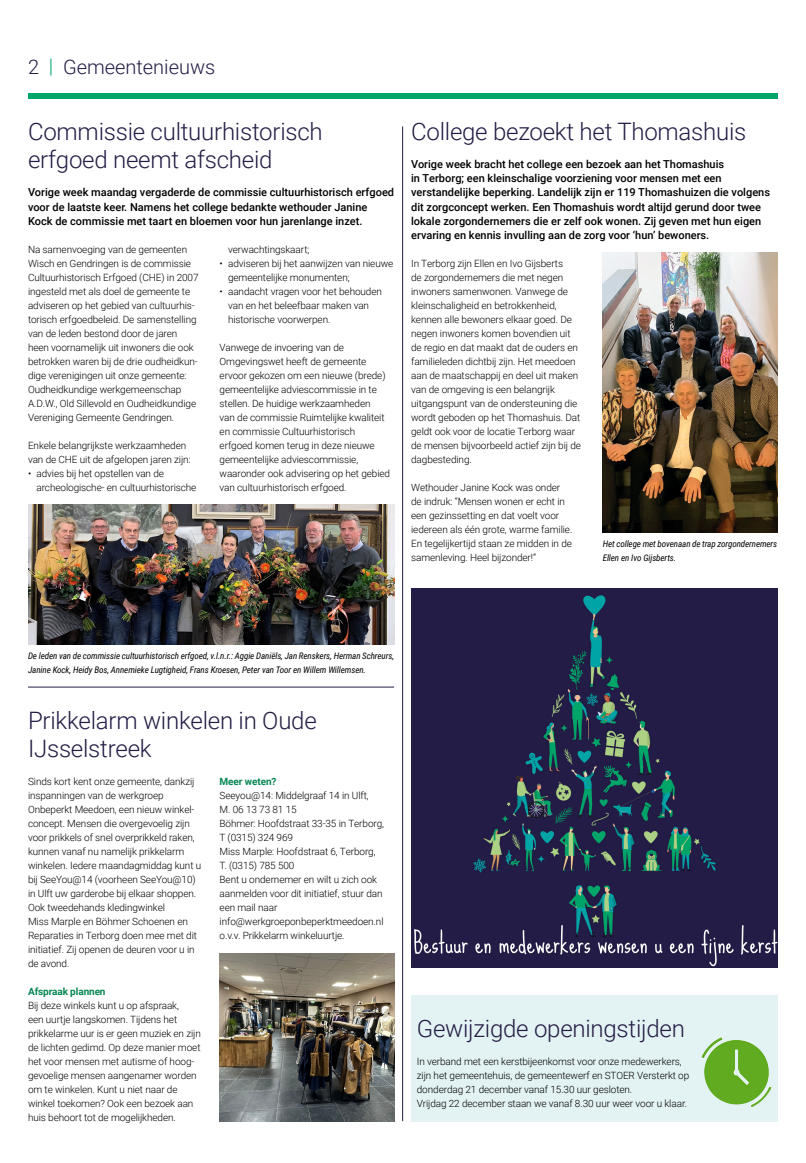
<style>
.page{position:relative;width:806px;height:1163px;background:#fff}
.page>*{position:absolute;margin:0;border:0;box-sizing:border-box;transform-origin:0 0}
.OIJ_kop_klein{font:300 24px/28px "Roboto";letter-spacing:-.01em;color:#231d45}
.t1{font:300 20px "Roboto";color:#231d45}
.OIJ_intro{font:500 11px/14px "Roboto";color:#000}
.OIJ_platte_tekst{font:300 10px/14px "Roboto";letter-spacing:-.01em;color:#000}
.OIJ_platte_tekst_bekendmakingen{font:300 10px/14px "Roboto";letter-spacing:-.01em;color:#000}
.OIJ_tussenkop{font:700 10px "Roboto";letter-spacing:-.01em;color:#068653}
.OIJ_foto-bijschrift{font:italic 9px/14px "Roboto Condensed";letter-spacing:-.01em;color:#000}
.s1{color:#00a669}
</style>
<div class="page">
<div style="left:28px;top:93px;width:748px;height:5px;background:#00a669"></div>
<img style="left:28px;top:504px;width:366px;height:140px">
<hr style="left:28px;top:686px;width:366px;height:1px;background:#231d45">
<img style="left:219px;top:953px;width:175px;height:167px">
<hr style="left:402px;top:126px;width:1px;height:994px;background:#231d45">
<img style="left:602px;top:252px;width:174px;height:280px">
<img style="left:411px;top:588px;width:365px;height:378px">
<div style="left:411px;top:994px;width:365px;height:126px;background:#e3f2f3"></div>
<img style="left:701px;top:1037px;width:70px;height:69px">
<p class="t1" style="left:28px;top:53px;width:189px">2 <span class="s1">|</span> Gemeentenieuws</p>
<h2 class="OIJ_kop_klein" style="left:28px;top:117px;width:296px">Commissie cultuurhistorisch erfgoed neemt afscheid</h2>
<p class="OIJ_intro" style="left:28px;top:185px;width:367px">Vorige week maandag vergaderde de commissie cultuurhistorisch erfgoed voor de laatste keer. Namens het college bedankte wethouder Janine<br>Kock de commissie met taart en bloemen voor hun jarenlange inzet.</p>
<p class="OIJ_platte_tekst" style="left:28px;top:241px;width:172px">Na samenvoeging van de gemeenten Wisch en Gendringen is de commissie Cultuurhistorisch Erfgoed (CHE) in 2007 ingesteld met als doel de gemeente te adviseren op het gebied van cultuurhis&shy;torisch erfgoedbeleid. De samenstelling van de leden bestond door de jaren heen voornamelijk uit inwoners die ook betrokken waren bij de drie oudheidkun&shy;dige verenigingen uit onze gemeente:<br>Oudheidkundige werkgemeenschap A.D.W., Old Sillevold en Oudheidkundige Vereniging Gemeente Gendringen.</p>
<p class="OIJ_platte_tekst" style="left:28px;top:437px;width:164px">Enkele belangrijkste werkzaamheden van de CHE uit de afgelopen jaren zijn:</p>
<p class="OIJ_platte_tekst_bekendmakingen" style="left:37px;top:465px;width:161px;text-indent:-9px">• advies bij het opstellen van de archeologische- en cultuurhistorische</p>
<p class="OIJ_platte_tekst_bekendmakingen" style="left:228px;top:241px;width:83px">verwachtingskaart;</p>
<p class="OIJ_platte_tekst_bekendmakingen" style="left:228px;top:255px;width:167px;text-indent:-9px">• adviseren bij het aanwijzen van nieuwe gemeentelijke monumenten;</p>
<p class="OIJ_platte_tekst_bekendmakingen" style="left:228px;top:283px;width:155px;text-indent:-9px">• aandacht vragen voor het behouden van en het beleefbaar maken van historische voorwerpen.</p>
<p class="OIJ_platte_tekst" style="left:219px;top:339px;width:172px">Vanwege de invoering van de Omgevingswet heeft de gemeente ervoor gekozen om een nieuwe (brede) gemeentelijke adviescommissie in te stellen. De huidige werkzaamheden<br>van de commissie Ruimtelijke kwaliteit en commissie Cultuurhistorisch erfgoed komen terug in deze nieuwe gemeentelijke adviescommissie, waaronder ook advisering op het gebied van cultuurhistorisch erfgoed.</p>
<h2 class="OIJ_kop_klein" style="left:411px;top:117px;width:336px">College bezoekt het Thomashuis</h2>
<p class="OIJ_intro" style="left:411px;top:157px;width:360px">Vorige week bracht het college een bezoek aan het Thomashuis<br>in Terborg; een kleinschalige voorziening voor mensen met een verstandelijke beperking. Landelijk zijn er 119 Thomashuizen die volgens dit zorgconcept werken. Een Thomashuis wordt altijd gerund door twee lokale zorgondernemers die er zelf ook wonen. Zij geven met hun eigen ervaring en kennis invulling aan de zorg voor ‘hun’ bewoners.</p>
<p class="OIJ_platte_tekst" style="left:411px;top:255px;width:171px">In Terborg zijn Ellen en Ivo Gijsberts<br>de zorgondernemers die met negen inwoners samenwonen. Vanwege de kleinschaligheid en betrokkenheid, kennen alle bewoners elkaar goed. De negen inwoners komen bovendien uit de regio en dat maakt dat de ouders en familieleden dichtbij zijn. Het meedoen aan de maatschappij en deel uit maken van de omgeving is een belangrijk uitgangspunt van de ondersteuning die wordt geboden op het Thomashuis. Dat geldt ook voor de locatie Terborg waar de mensen bijvoorbeeld actief zijn bij de dagbesteding.</p>
<p class="OIJ_platte_tekst" style="left:411px;top:479px;width:163px">Wethouder Janine Kock was onder de indruk: “Mensen wonen er echt in een gezinssetting en dat voelt voor iedereen als één grote, warme familie.<br>En tegelijkertijd staan ze midden in de samenleving. Heel bijzonder!”</p>
<p class="OIJ_foto-bijschrift" style="left:602px;top:536px;width:176px">Het college met bovenaan de trap zorgondernemers<br>Ellen en Ivo Gijsberts.</p>
<p class="OIJ_foto-bijschrift" style="left:28px;top:648px;width:367px">De leden van de commissie cultuurhistorisch erfgoed, v.l.n.r.: Aggie Daniëls, Jan Renskers, Herman Schreurs,<br>Janine Kock, Heidy Bos, Annemieke Lugtigheid, Frans Kroesen, Peter van Toor en Willem Willemsen.</p>
<h2 class="OIJ_kop_klein" style="left:28px;top:705px;width:290px">Prikkelarm winkelen in Oude<br>IJsselstreek</h2>
<p class="OIJ_platte_tekst" style="left:28px;top:773px;width:175px">Sinds kort kent onze gemeente, dankzij inspanningen van de werkgroep Onbeperkt Meedoen, een nieuw winkel&shy;concept. Mensen die overgevoelig zijn voor prikkels of snel overprikkeld raken, kunnen vanaf nu namelijk prikkelarm winkelen. Iedere maandagmiddag kunt u bij SeeYou@14 (voorheen SeeYou@10) in Ulft uw garderobe bij elkaar shoppen.<br>Ook tweedehands kledingwinkel<br>Miss Marple en Böhmer Schoenen en Reparaties in Terborg doen mee met dit initiatief. Zij openen de deuren voor u in de avond.</p>
<p class="OIJ_tussenkop" style="left:28px;top:984px;width:79px">Afspraak plannen</p>
<p class="OIJ_platte_tekst" style="left:28px;top:997px;width:174px">Bij deze winkels kunt u op afspraak,<br>een uurtje langskomen. Tijdens het prikkelarme uur is er geen muziek en zijn de lichten gedimd. Op deze manier moet het voor mensen met autisme of hoog&shy;gevoelige mensen aangenamer worden om te winkelen. Kunt u niet naar de winkel toekomen? Ook een bezoek aan huis behoort tot de mogelijkheden.</p>
<p class="OIJ_tussenkop" style="left:219px;top:774px;width:58px">Meer weten?</p>
<p class="OIJ_platte_tekst" style="left:219px;top:787px;width:151px">Seeyou@14: Middelgraaf 14 in Ulft,<br>M. 06 13 73 81 15</p>
<p class="OIJ_platte_tekst" style="left:219px;top:815px;width:166px">Böhmer: Hoofdstraat 33-35 in Terborg,<br>T (0315) 324 969</p>
<p class="OIJ_platte_tekst" style="left:219px;top:843px;width:157px">Miss Marple: Hoofdstraat 6, Terborg,<br>T. (0315) 785 500</p>
<p class="OIJ_platte_tekst" style="left:219px;top:871px;width:164px">Bent u ondernemer en wilt u zich ook aanmelden voor dit initiatief, stuur dan een mail naar</p>
<p class="OIJ_platte_tekst" style="left:219px;top:913px;width:165px">info@werkgroeponbeperktmeedoen.nl o.v.v. Prikkelarm winkeluurtje.</p>
<h2 class="OIJ_kop_klein" style="left:416px;top:1013px;width:269px">Gewijzigde openingstijden</h2>
<p class="OIJ_platte_tekst" style="left:416px;top:1053px;width:274px">In verband met een kerstbijeenkomst voor onze medewerkers, zijn het gemeentehuis, de gemeentewerf en STOER Versterkt op donderdag 21 december vanaf 15.30 uur gesloten.</p>
<p class="OIJ_platte_tekst" style="left:416px;top:1095px;width:271px">Vrijdag 22 december staan we vanaf 8.30 uur weer voor u klaar.</p>
</div>
